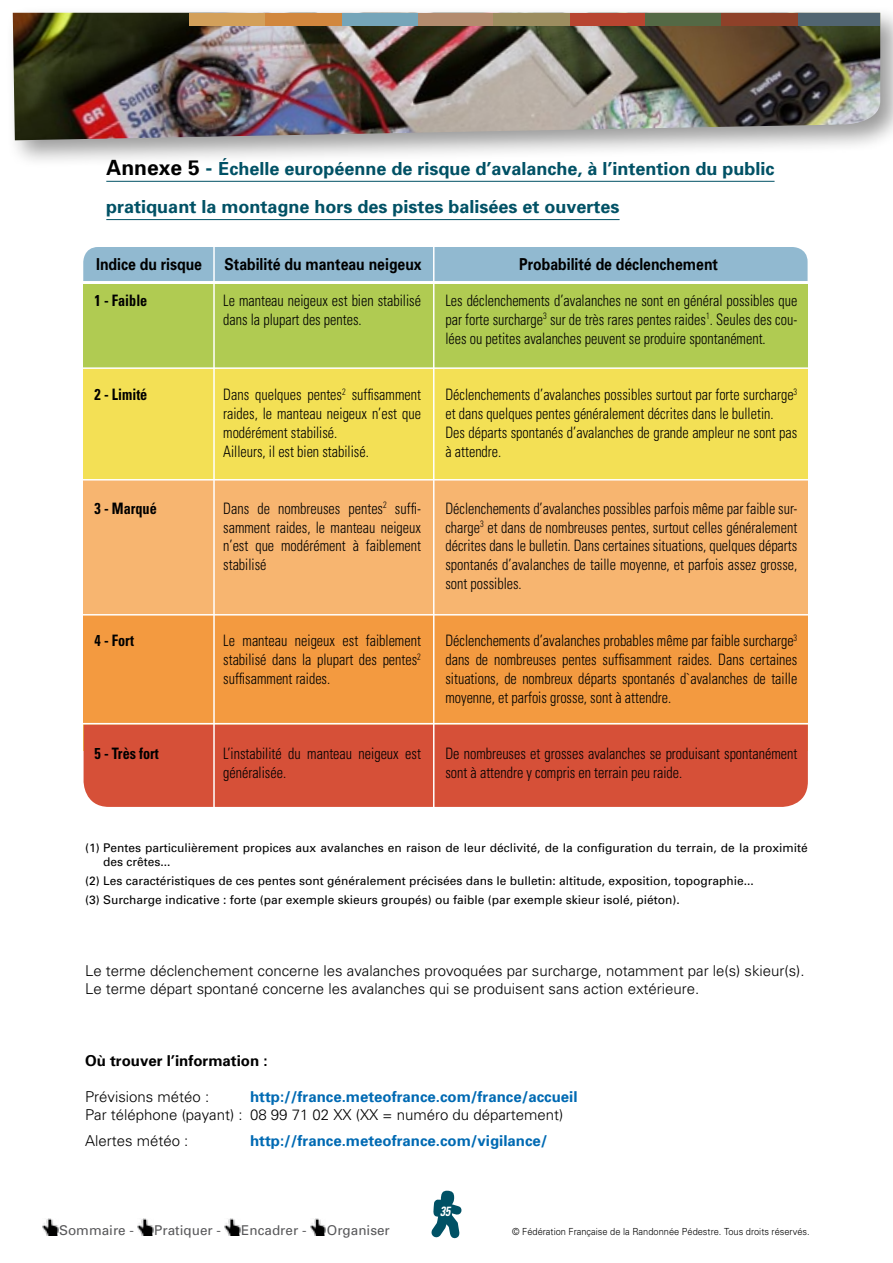
<style>
.page{position:relative;width:893px;height:1263px;background:#fff}
.page>*{position:absolute;margin:0;border:0;box-sizing:border-box;transform-origin:0 0}
.Titre_Niv_2{font:700 18px "Univers";color:#005165}
.t1{font:700 16.5px "Univers";color:#000;scale:.85 1}
.t2{font:300 condensed 15.75px/18.9px "Univers";color:#000;text-align:justify;scale:.9 1}
.t3{font:700 condensed 15.75px "Univers";color:#000;scale:.9 1}
.t4{font:300 15px "Univers";color:#000}
.t5{font:700 15px "Univers";color:#006ab3}
.t6{font:700 15px "Univers";color:#000}
.t7{font:13.5px "Univers";color:#58585a}
.t8{font:italic 700 condensed 13.35px "Univers";color:#fff;scale:.85 1}
.t9{font:12px/14.4px "Univers";color:#000}
.t10{font:300 9.75px "Univers";color:#000;scale:.95 1}
.s1{font-size:21px;color:#000}
.s2{font-size:21px}
</style>
<div class="page">
<svg style="left:431px;top:1191px;width:31px;height:47px"></svg>
<img style="left:43px;top:1218px;width:15px;height:17px">
<img style="left:138px;top:1218px;width:15px;height:17px">
<img style="left:225px;top:1218px;width:15px;height:17px">
<img style="left:310px;top:1218px;width:16px;height:17px">
<div style="left:84px;top:284px;width:724px;height:467px;background:#f3e055"></div>
<div style="left:84px;top:284px;width:724px;height:84px;background:#b0cb52"></div>
<div style="left:84px;top:480px;width:724px;height:135px;background:#f7b570"></div>
<div style="left:84px;top:615px;width:724px;height:108px;background:#f39a40"></div>
<div style="left:84px;top:724px;width:724px;height:83px;background:#d65038"></div>
<hr style="left:106px;top:181px;width:668px;height:1px;background:#005165">
<hr style="left:106px;top:219px;width:514px;height:1px;background:#005165">
<div style="left:83px;top:247px;width:725px;height:34px;background:#91b9d0"></div>
<hr style="left:213px;top:243px;width:2px;height:573px;background:#fff">
<hr style="left:433px;top:243px;width:1px;height:564px;background:#fff">
<hr style="left:44px;top:367px;width:799px;height:2px;background:#fff">
<hr style="left:44px;top:479px;width:799px;height:1px;background:#fff">
<hr style="left:44px;top:614px;width:799px;height:1px;background:#fff">
<hr style="left:44px;top:723px;width:799px;height:1px;background:#fff">
<div style="left:5px;top:5px;width:888px;height:163px;background:#000;opacity:.4"></div>
<img style="left:13px;top:13px;width:867px;height:127px">
<div style="left:189px;top:13px;width:76px;height:13px;background:#d3a05a"></div>
<div style="left:417px;top:13px;width:76px;height:13px;background:#b38b6e"></div>
<div style="left:569px;top:13px;width:76px;height:13px;background:#b84530"></div>
<div style="left:645px;top:13px;width:76px;height:13px;background:#546945"></div>
<div style="left:341px;top:13px;width:76px;height:13px;background:#75a5b9"></div>
<div style="left:797px;top:13px;width:83px;height:13px;background:#516571"></div>
<div style="left:265px;top:13px;width:76px;height:13px;background:#d1873d"></div>
<div style="left:721px;top:13px;width:76px;height:13px;background:#8e4129"></div>
<div style="left:493px;top:13px;width:76px;height:13px;background:#9c8d5f"></div>
<p class="Titre_Niv_2" style="left:106px;top:157px;width:670px"><span class="s1">Annexe 5</span> <span class="s2">-</span> Échelle européenne de risque d’avalanche, à l’intention du public</p>
<p class="Titre_Niv_2" style="left:106px;top:195px;width:515px">pratiquant la montagne hors des pistes balisées et ouvertes</p>
<p class="t1" style="left:96px;top:253px;width:126px">Indice du risque</p>
<p class="t1" style="left:225px;top:253px;width:233px">Stabilité du manteau neigeux</p>
<p class="t1" style="left:519px;top:253px;width:235px">Probabilité de déclenchement</p>
<p class="t3" style="left:95px;top:290px;width:60px">1 - Faible</p>
<p class="t2" style="left:223px;top:290px;width:221px">Le manteau neigeux est bien stabilisé dans la plupart des pentes.</p>
<p class="t2" style="left:445px;top:290px;width:392px">Les déclenchements d’avalanches ne sont en général possibles que par forte surcharge<sup>3</sup> sur de très rares pentes raides<sup>1</sup>. Seules des cou&shy;lées ou petites avalanches peuvent se produire spontanément.</p>
<p class="t3" style="left:95px;top:385px;width:60px">2 - Limité</p>
<p class="t2" style="left:223px;top:385px;width:221px">Dans quelques pentes<sup>2</sup> suffisamment raides, le manteau neigeux n’est que modérément stabilisé.</p>
<p class="t2" style="left:223px;top:442px;width:163px">Ailleurs, il est bien stabilisé.</p>
<p class="t2" style="left:445px;top:385px;width:392px">Déclenchements d’avalanches possibles surtout par forte surcharge<sup>3 </sup>et dans quelques pentes généralement décrites dans le bulletin.</p>
<p class="t2" style="left:445px;top:423px;width:392px">Des départs spontanés d’avalanches de grande ampleur ne sont pas à attendre.</p>
<p class="t3" style="left:95px;top:498px;width:71px">3 - Marqué</p>
<p class="t2" style="left:223px;top:498px;width:221px">Dans de nombreuses pentes<sup>2</sup> suffi&shy;samment raides, le manteau neigeux n’est que modérément à faiblement stabilisé</p>
<p class="t2" style="left:445px;top:498px;width:392px">Déclenchements d’avalanches possibles parfois même par faible sur&shy;charge<sup>3</sup> et dans de nombreuses pentes, surtout celles généralement décrites dans le bulletin. Dans certaines situations, quelques départs spontanés d’avalanches de taille moyenne, et parfois assez grosse, sont possibles.</p>
<p class="t3" style="left:95px;top:631px;width:45px">4 - Fort</p>
<p class="t2" style="left:223px;top:631px;width:221px">Le manteau neigeux est faiblement stabilisé dans la plupart des pentes<sup>2 </sup>suffisamment raides.</p>
<p class="t2" style="left:445px;top:631px;width:392px">Déclenchements d’avalanches probables même par faible surcharge<sup>3 </sup>dans de nombreuses pentes suffisamment raides. Dans certaines situations, de nombreux départs spontanés d`avalanches de taille moyenne, et parfois grosse, sont à attendre.</p>
<p class="t3" style="left:95px;top:744px;width:73px">5 - Très fort</p>
<p class="t2" style="left:223px;top:744px;width:221px">L’instabilité du manteau neigeux est généralisée.</p>
<p class="t2" style="left:445px;top:744px;width:392px">De nombreuses et grosses avalanches se produisant spontanément sont à attendre y compris en terrain peu raide.</p>
<p class="t9" style="left:103px;top:840px;width:706px;text-indent:-18px">(1) Pentes particulièrement propices aux avalanches en raison de leur déclivité, de la configuration du terrain, de la proximité des crêtes...</p>
<p class="t9" style="left:85px;top:873px;width:670px">(2) Les caractéristiques de ces pentes sont généralement précisées dans le bulletin: altitude, exposition, topographie...</p>
<p class="t9" style="left:85px;top:892px;width:596px">(3) Surcharge indicative : forte (par exemple skieurs groupés) ou faible (par exemple skieur isolé, piéton).</p>
<p class="t4" style="left:85px;top:961px;width:721px">Le terme déclenchement concerne les avalanches provoquées par surcharge, notamment par le(s) skieur(s).</p>
<p class="t4" style="left:85px;top:979px;width:616px">Le terme départ spontané concerne les avalanches qui se produisent sans action extérieure.</p>
<p class="t6" style="left:85px;top:1051px;width:184px">Où trouver l’information :</p>
<p class="t4" style="left:85px;top:1087px;width:126px">Prévisions météo :</p>
<p class="t5" style="left:250px;top:1087px;width:329px">http://france.meteofrance.com/france/accueil</p>
<p class="t4" style="left:85px;top:1105px;width:480px">Par téléphone (payant) : 08 99 71 02 XX (XX = numéro du département)</p>
<p class="t4" style="left:85px;top:1132px;width:105px">Alertes météo :</p>
<p class="t5" style="left:250px;top:1131px;width:299px">http://france.meteofrance.com/vigilance/</p>
<p class="t8" style="left:440px;top:1203px;width:13px">35</p>
<p class="t7" style="left:59px;top:1222px;width:77px">Sommaire -</p>
<p class="t7" style="left:154px;top:1222px;width:68px">Pratiquer -</p>
<p class="t7" style="left:241px;top:1222px;width:67px">Encadrer -</p>
<p class="t7" style="left:327px;top:1222px;width:65px">Organiser</p>
<p class="t10" style="left:512px;top:1225px;width:315px">© Fédération Française de la Randonnée Pédestre. Tous droits réservés.</p>
</div>
